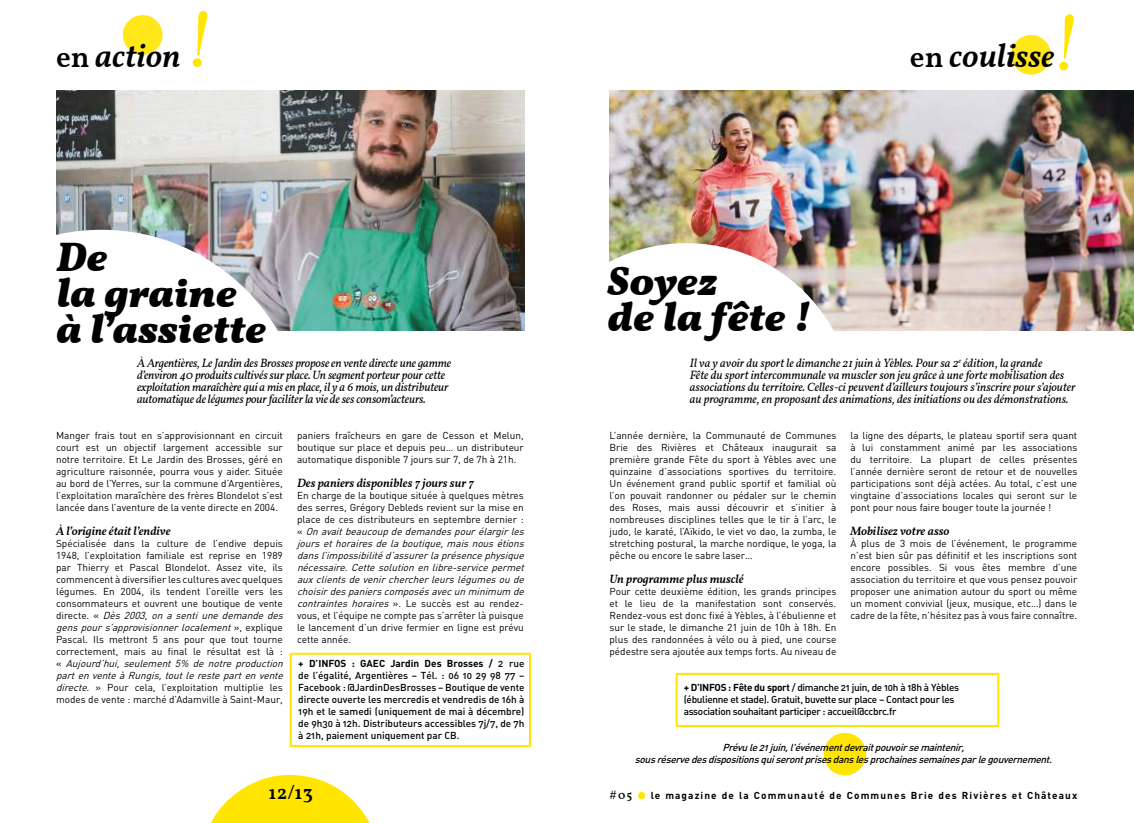
<style>
.page{position:relative;width:1134px;height:823px;background:#fff}
.page>*{position:absolute;margin:0;border:0;box-sizing:border-box;transform-origin:0 0}
.t1{font:italic 900 41px/36px "Vollkorn";color:#000}
.t2{font:italic 600 33px "Vollkorn";color:#000}
.t3{font:600 20px "Vollkorn";color:#000}
.t4{font:italic 12px/12px "Vollkorn";letter-spacing:-.01em;color:#000}
.t5{font:italic 600 12px "Vollkorn";color:#000}
.t6{font:10px/12px "DIN";color:#000;text-align:justify}
.t7{font:italic 10px/12px "DIN";color:#000}
.t8{font:10px/12px "DIN Medium Alternate";letter-spacing:-.03em;color:#000}
.t9{font:italic 10px/12px "DIN Medium Alternate";color:#000;text-align:center}
.t10{font:700 10px "DIN";letter-spacing:.11em;color:#000}
.t11{font:700 10px "DIN";color:#000}
.s1{font-style:normal;font-size:30px}
.s2{font-style:italic}
.s3{font-style:normal}
.s4{font-family:"DIN Medium Alternate";font-weight:400}
.s5{font-family:"DIN";font-weight:700}
.s6{font-family:"Vollkorn";font-weight:600;font-size:12px}
.s7{color:#ffe500}
</style>
<div class="page">
<svg style="left:211px;top:774px;width:158px;height:48px"></svg>
<div style="left:123px;top:15px;width:40px;height:40px;background:#ffe71a;border-radius:50%"></div>
<img style="left:56px;top:91px;width:468px;height:240px">
<svg style="left:56px;top:230px;width:251px;height:101px"></svg>
<img style="left:609px;top:91px;width:525px;height:240px">
<div style="left:519px;top:243px;width:335px;height:335px;background:#fff;border-radius:50%"></div>
<div style="left:1011px;top:35px;width:40px;height:40px;background:#ffe71a;border-radius:50%"></div>
<svg style="left:1059px;top:14px;width:15px;height:57px"></svg>
<div style="left:676px;top:672px;width:323px;height:54px;border:2px solid #ffe500"></div>
<div style="left:290px;top:652px;width:241px;height:94px;border:2px solid #ffe500"></div>
<div style="left:824px;top:732px;width:42px;height:43px;background:#ffe500;border-radius:50%"></div>
<svg style="left:193px;top:11px;width:15px;height:56px"></svg>
<h2 class="t2" style="left:56px;top:31px;width:126px"><span class="s1">en</span> action</h2>
<h1 class="t1" style="left:56px;top:240px;width:212px">De<br>la graine à l’assiette</h1>
<p class="t4" style="left:137px;top:357px;width:316px">À Argentières, Le Jardin des Brosses propose en vente directe une gamme d’environ 40 produits cultivés sur place. Un segment porteur pour cette exploitation maraîchère qui a mis en place, il y a 6 mois, un distributeur automatique de légumes pour faciliter la vie de ses consom’acteurs.</p>
<p class="t6" style="left:56px;top:429px;width:228px">Manger frais tout en s’approvisionnant en circuit court est un objectif largement accessible sur notre territoire. Et Le Jardin des Brosses, géré en agriculture raisonnée, pourra vous y aider. Située au bord de l’Yerres, sur la commune d’Argentières, l’exploitation maraîchère des frères Blondelot s’est lancée dans l’aventure de la vente directe en 2004.</p>
<p class="t5" style="left:56px;top:521px;width:116px">À l’origine était l’endive</p>
<p class="t6" style="left:56px;top:537px;width:232px;text-align:left">Spécialisée dans la culture de l’endive depuis 1948, l’exploitation familiale est reprise en 1989 par Thierry et Pascal Blondelot. Assez vite, ils commencent à diversifier les cultures avec quelques légumes. En 2004, ils tendent l’oreille vers les consommateurs et ouvrent une boutique de vente d i re c t e . « <span class="s2">Dès 2003, on a senti une demande des genspours’approvisionnerlocalement</span>» , e x p l i q u e Pascal. Ils mettront 5 ans pour que tout tourne correctement, mais au final le résultat est là : « <span class="s2">Aujourd’hui, seulement 5% de notre production partenventeàRungis,toutlerestepartenvente directe.</span> » Pour cela, l’exploitation multiplie les modes de vente : marché d’Adamville à Saint-Maur,</p>
<p class="t6" style="left:297px;top:429px;width:228px">paniers fraîcheurs en gare de Cesson et Melun, boutique sur place et depuis peu… un distributeur automatique disponible 7 jours sur 7, de 7h à 21h.</p>
<p class="t5" style="left:297px;top:473px;width:179px">Des paniers disponibles 7 jours sur 7</p>
<p class="t7" style="left:297px;top:489px;width:232px"><span class="s3">En charge de la boutique située à quelques mètres des serres, Grégory Debleds revient sur la mise en place de ces distributeurs en septembre dernier : «</span> Onavaitbeaucoupdedemandespourélargirles joursethorairesdelaboutique,maisnousétions dansl’impossibilitéd’assurerlaprésencephysique nécessaire.Cettesolutionenlibre-servicepermet auxclientsdevenirchercherleurslégumesoude choisirdespanierscomposésavecunminimum de contraintes horaires <span class="s3">» . L e s u c c è s e s t a u re n d e z - vous, et l’équipe ne compte pas s’arrêter là puisque le lancement d’un drive fermier en ligne est prévu cette année.</span></p>
<p class="t11" style="left:298px;top:656px;width:228px">+ D’INFOS : GAEC Jardin Des Brosses / <span class="s4">2 rue</span></p>
<p class="t8" style="left:298px;top:669px;width:228px;text-align:justify">de l’égalité, Argentières – Tél. : 06 10 29 98 77 – Facebook : @JardinDesBrosses – Boutique de vente directe ouverte les mercredis et vendredis de 16h à 19h et le samedi (uniquement de mai à décembre) de 9h30 à 12h. Distributeurs accessibles 7j/7, de 7h à 21h, paiement uniquement par CB.</p>
<h2 class="t2" style="left:910px;top:31px;width:146px"><span class="s1">en</span> coulisse</h2>
<h1 class="t1" style="left:608px;top:264px;width:205px">Soyez<br>de la fête !</h1>
<p class="t4" style="left:690px;top:357px;width:387px">Il va y avoir du sport le dimanche 21 juin à Yèbles. Pour sa 2<sup>e</sup> édition, la grande<br>Fête du sport intercommunale va muscler son jeu grâce à une forte mobilisation des associations du territoire. Celles-ci peuvent d’ailleurs toujours s’inscrire pour s’ajouter au programme, en proposant des animations, des initiations ou des démonstrations.</p>
<p class="t6" style="left:609px;top:429px;width:228px">L’année dernière, la Communauté de Communes Brie des Rivières et Châteaux inaugurait sa première grande Fête du sport à Yèbles avec une quinzaine d’associations sportives du territoire.<br>Un événement grand public sportif et familial où l’on pouvait randonner ou pédaler sur le chemin des Roses, mais aussi découvrir et s’initier à nombreuses disciplines telles que le tir à l’arc, le judo, le karaté, l’Aïkido, le viet vo dao, la zumba, le stretching postural, la marche nordique, le yoga, la pêche ou encore le sabre laser…</p>
<p class="t5" style="left:609px;top:569px;width:136px">Un programme plus musclé</p>
<p class="t6" style="left:609px;top:585px;width:228px">Pour cette deuxième édition, les grands principes et le lieu de la manifestation sont conservés.<br>Rendez-vous est donc fixé à Yèbles, à l’ébulienne et sur le stade, le dimanche 21 juin de 10h à 18h. En plus des randonnées à vélo ou à pied, une course pédestre sera ajoutée aux temps forts. Au niveau de</p>
<p class="t6" style="left:850px;top:429px;width:228px">la ligne des départs, le plateau sportif sera quant à lui constamment animé par les associations du territoire. La plupart de celles présentes l’année dernière seront de retour et de nouvelles participations sont déjà actées. Au total, c’est une vingtaine d’associations locales qui seront sur le pont pour nous faire bouger toute la journée !</p>
<p class="t5" style="left:850px;top:521px;width:100px">Mobilisez votre asso</p>
<p class="t6" style="left:850px;top:537px;width:228px">À plus de 3 mois de l’événement, le programme n’est bien sûr pas définitif et les inscriptions sont encore possibles. Si vous êtes membre d’une association du territoire et que vous pensez pouvoir proposer une animation autour du sport ou même un moment convivial (jeux, musique, etc…) dans le cadre de la fête, n’hésitez pas à vous faire connaître.</p>
<p class="t8" style="left:684px;top:681px;width:277px"><span class="s5">+ D’INFOS : Fête du sport</span> / dimanche 21 juin, de 10h à 18h à Yèbles (ébulienne et stade). Gratuit, buvette sur place – Contact pour les association souhaitant participer : accueil@ccbrc.fr</p>
<p class="t9" style="left:635px;top:741px;width:422px">Prévule21juin,l'événementdevraitpouvoirsemaintenir, sousréservedesdispositionsquiserontprisesdanslesprochainessemainesparlegouvernement.</p>
<h3 class="t3" style="left:268px;top:777px;width:46px">12/13</h3>
<p class="t10" style="left:609px;top:788px;width:469px"><span class="s6">#05</span> <span class="s7">●</span> le magazine de la Communauté de Communes Brie des Rivières et Châteaux</p>
</div>
